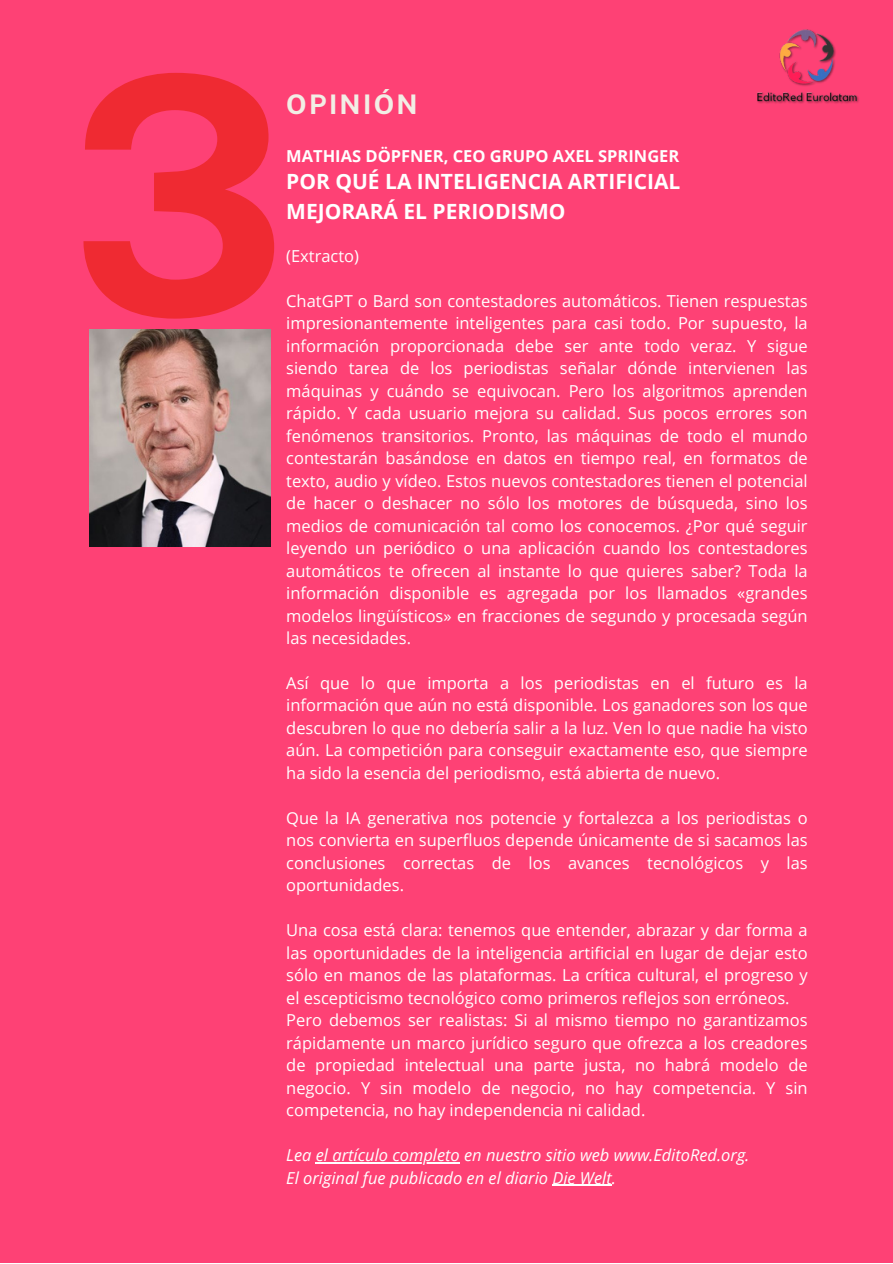
<style>
.page{position:relative;width:893px;height:1264px;background:#fff}
.page>*{position:absolute;margin:0;border:0;box-sizing:border-box;transform-origin:0 0}
.t1{font:700 330.3px "Public Sans";color:#ef2a32}
.t2{font:700 27px "Public Sans";letter-spacing:.085em;color:#f2eee5}
.t3{font:700 21px/29.2px "Open Sans";color:#fff}
.t4{font:16.5px/22.5px "Open Sans";color:#fff;text-align:justify}
.t5{font:italic 16.5px "Open Sans";color:#fff}
.t6{font:700 16.5px "Open Sans";color:#fff}
</style>
<div class="page">
<div style="left:0;top:0;width:892px;height:1262px;background:#fe4175"></div>
<img style="left:757px;top:29px;width:102px;height:75px">
<img style="left:89px;top:330px;width:181px;height:217px">
<hr style="left:316px;top:1162px;width:144px;height:1px;background:#fff">
<hr style="left:552px;top:1184px;width:59px;height:1px;background:#fff">
<p class="t1" style="left:69px;top:1px;width:221px">3</p>
<p class="t2" style="left:286px;top:88px;width:133px">OPINIÓN</p>
<p class="t6" style="left:286px;top:145px;width:394px">MATHIAS DÖPFNER, CEO GRUPO AXEL SPRINGER</p>
<p class="t3" style="left:286px;top:166px;width:395px">POR QUÉ LA INTELIGENCIA ARTIFICIAL<br>MEJORARÁ EL PERIODISMO</p>
<p class="t4" style="left:286px;top:244px;width:74px">(Extracto)</p>
<p class="t4" style="left:286px;top:289px;width:523px">ChatGPT o Bard son contestadores automáticos. Tienen respuestas impresionantemente inteligentes para casi todo. Por supuesto, la información proporcionada debe ser ante todo veraz. Y sigue siendo tarea de los periodistas señalar dónde intervienen las máquinas y cuándo se equivocan. Pero los algoritmos aprenden rápido. Y cada usuario mejora su calidad. Sus pocos errores son fenómenos transitorios. Pronto, las máquinas de todo el mundo contestarán basándose en datos en tiempo real, en formatos de texto, audio y vídeo. Estos nuevos contestadores tienen el potencial de hacer o deshacer no sólo los motores de búsqueda, sino los medios de comunicación tal como los conocemos. ¿Por qué seguir leyendo un periódico o una aplicación cuando los contestadores automáticos te ofrecen al instante lo que quieres saber? Toda la información disponible es agregada por los llamados «grandes modelos lingüísticos» en fracciones de segundo y procesada según las necesidades.</p>
<p class="t4" style="left:286px;top:671px;width:523px">Así que lo que importa a los periodistas en el futuro es la información que aún no está disponible. Los ganadores son los que descubren lo que no debería salir a la luz. Ven lo que nadie ha visto aún. La competición para conseguir exactamente eso, que siempre ha sido la esencia del periodismo, está abierta de nuevo.</p>
<p class="t4" style="left:286px;top:806px;width:523px">Que la IA generativa nos potencie y fortalezca a los periodistas o nos convierta en superfluos depende únicamente de si sacamos las conclusiones correctas de los avances tecnológicos y las oportunidades.</p>
<p class="t4" style="left:286px;top:918px;width:523px">Una cosa está clara: tenemos que entender, abrazar y dar forma a las oportunidades de la inteligencia artificial en lugar de dejar esto sólo en manos de las plataformas. La crítica cultural, el progreso y el escepticismo tecnológico como primeros reflejos son erróneos.</p>
<p class="t4" style="left:286px;top:1008px;width:523px">Pero debemos ser realistas: Si al mismo tiempo no garantizamos rápidamente un marco jurídico seguro que ofrezca a los creadores de propiedad intelectual una parte justa, no habrá modelo de negocio. Y sin modelo de negocio, no hay competencia. Y sin competencia, no hay independencia ni calidad.</p>
<p class="t5" style="left:286px;top:1143px;width:464px">Lea el artículo completo en nuestro sitio web www.EditoRed.org.</p>
<p class="t5" style="left:286px;top:1166px;width:331px">El original fue publicado en el diario Die Welt.</p>
</div>
